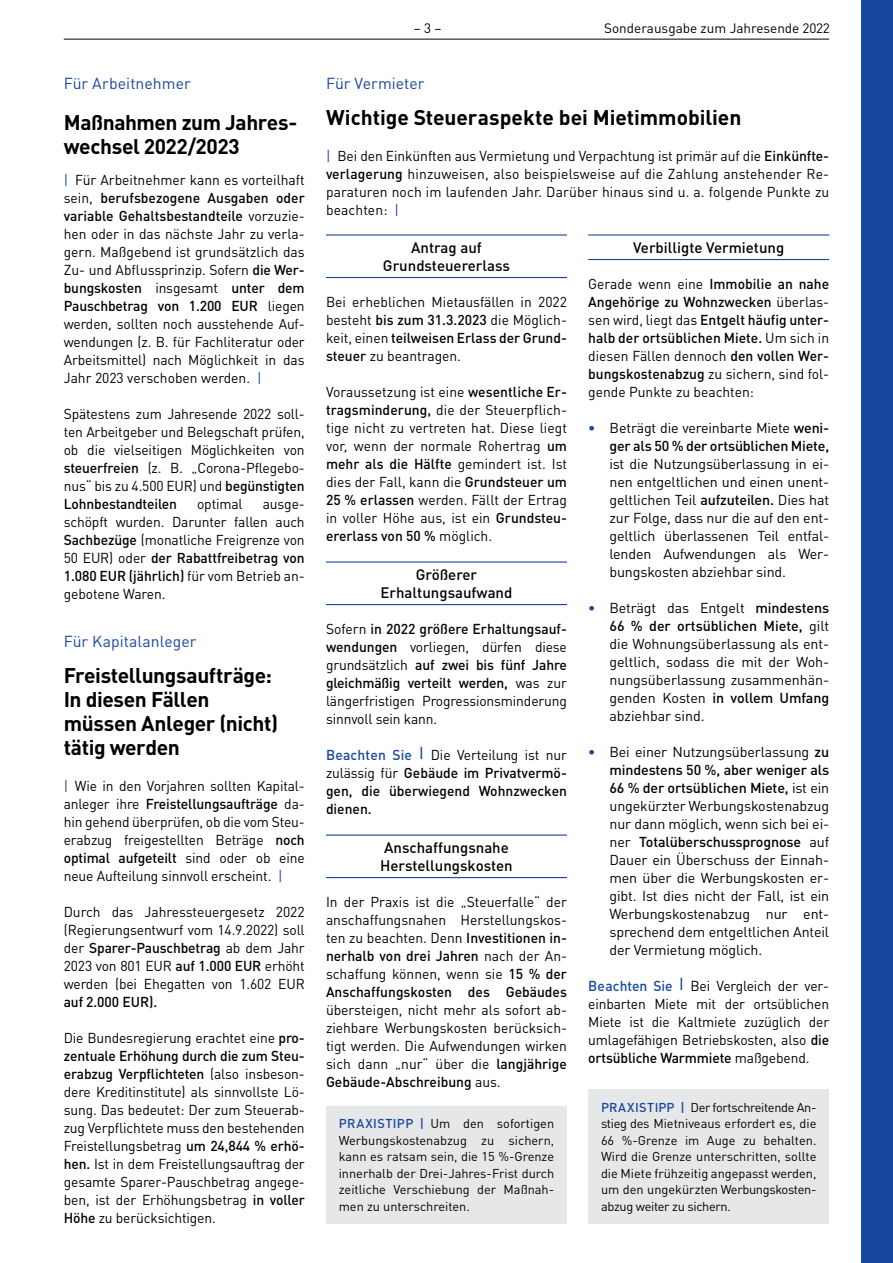
<style>
.page{position:relative;width:893px;height:1263px;background:#fff}
.page>*{position:absolute;margin:0;border:0;box-sizing:border-box;transform-origin:0 0}
.t1{font:700 21px/24px "DIN Pro";letter-spacing:-.015em;color:#000}
.t2{font:15.75px "DIN Pro";color:#17479e}
.t3{font:500 15px/18px "DIN Pro";color:#000;text-align:center}
.t4{font:14.25px/18px "DIN Pro";letter-spacing:-.01em;color:#000;text-align:justify}
.t5{font:500 14.25px/18px "DIN Pro";color:#000;text-align:justify}
.t6{font:13.5px "DIN Pro";color:#000}
.t7{font:12.75px/16.5px "DIN Pro";color:#000;text-align:justify}
.s1{color:#17479e}
.s2{font-weight:500}
.s3{font-weight:400}
.s4{font-weight:500;color:#17479e}
</style>
<div class="page">
<div style="left:861px;top:0;width:32px;height:1263px;background:#17479e"></div>
<hr style="left:64px;top:39px;width:765px;height:1px;background:#000">
<hr style="left:326px;top:234px;width:241px;height:2px;background:#17479e">
<hr style="left:326px;top:277px;width:241px;height:1px;background:#17479e">
<hr style="left:326px;top:561px;width:241px;height:2px;background:#17479e">
<hr style="left:326px;top:604px;width:241px;height:1px;background:#17479e">
<hr style="left:326px;top:834px;width:241px;height:2px;background:#17479e">
<hr style="left:326px;top:877px;width:241px;height:1px;background:#17479e">
<div style="left:326px;top:1106px;width:241px;height:117px;background:#e6e7e8"></div>
<hr style="left:588px;top:234px;width:241px;height:2px;background:#17479e">
<hr style="left:588px;top:259px;width:241px;height:1px;background:#17479e">
<div style="left:588px;top:1089px;width:241px;height:134px;background:#e6e7e8"></div>
<p class="t2" style="left:64px;top:73px;width:128px">Für Arbeitnehmer</p>
<h1 class="t1" style="left:64px;top:109px;width:235px">Maßnahmen zum Jahres&shy;wechsel 2022/2023</h1>
<p class="t4" style="left:64px;top:171px;width:242px"><span class="s1">|</span> Für Arbeitnehmer kann es vorteilhaft sein, <span class="s2">berufsbezogene Ausgaben oder variable Gehaltsbestandteile</span> vorzuzie&shy;hen oder in das nächste Jahr zu verla&shy;gern. Maßgebend ist grundsätzlich das Zu- und Abflussprinzip. Sofern <span class="s2">die Wer&shy;bungskosten</span> insgesamt <span class="s2">unter dem Pauschbetrag von 1.200 EUR</span> liegen werden, sollten noch ausstehende Auf&shy;wendungen (z. B. für Fachliteratur oder Arbeitsmittel) nach Möglichkeit in das Jahr 2023 verschoben werden. <span class="s1">|</span></p>
<p class="t4" style="left:64px;top:405px;width:242px">Spätestens zum Jahresende 2022 soll&shy;ten Arbeitgeber und Belegschaft prüfen, ob die vielseitigen Möglichkeiten von <span class="s2">steuerfreien</span> (z. B. „Corona-Pflegebo&shy;nus“ bis zu 4.500 EUR) und <span class="s2">begünstigten Lohnbestandteilen</span></p>
<p class="t4" style="left:197px;top:495px;width:47px">optimal</p>
<p class="t4" style="left:64px;top:495px;width:242px;text-indent:199px">ausge&shy;schöpft wurden. Darunter fallen auch <span class="s2">Sachbezüge</span> (monatliche Freigrenze von 50 EUR) oder <span class="s2">der Rabattfreibetrag von 1.080 EUR (jährlich)</span> für vom Betrieb an&shy;gebotene Waren.</p>
<p class="t2" style="left:64px;top:631px;width:134px">Für Kapitalanleger</p>
<h1 class="t1" style="left:64px;top:663px;width:216px">Freistellungsaufträge:<br>In diesen Fällen müssen Anleger (nicht) tätig werden</h1>
<p class="t4" style="left:64px;top:777px;width:242px"><span class="s1">|</span> Wie in den Vorjahren sollten Kapital&shy;anleger ihre <span class="s2">Freistellungsaufträge</span> da&shy;hin gehend überprüfen, ob die vom Steu&shy;erabzug freigestellten Beträge <span class="s2">noch optimal aufgeteilt</span> sind oder ob eine neue Aufteilung sinnvoll erscheint. <span class="s1">|</span></p>
<p class="t4" style="left:64px;top:903px;width:242px">Durch das Jahressteuergesetz 2022 (Regierungsentwurf vom 14.9.2022) soll der <span class="s2">Sparer-Pauschbetrag</span> ab dem Jahr 2023 von 801 EUR <span class="s2">auf 1.000 EUR</span> erhöht werden (bei Ehegatten von 1.602 EUR</p>
<p class="t5" style="left:64px;top:993px;width:95px">auf 2.000 EUR).</p>
<p class="t4" style="left:64px;top:1029px;width:242px">Die Bundesregierung erachtet eine <span class="s2">pro&shy;zentuale Erhöhung durch die zum Steu&shy;erabzug Verpflichteten</span> (also insbeson&shy;dere Kreditinstitute) als sinnvollste Lö&shy;sung. Das bedeutet: Der zum Steuerab&shy;zug Verpflichtete muss den bestehenden Freistellungsbetrag <span class="s2">um 24,844 % erhö&shy;hen.</span> Ist in dem Freistellungsauftrag der gesamte Sparer-Pauschbetrag angege&shy;ben, ist der Erhöhungsbetrag <span class="s2">in voller Höhe</span> zu berücksichtigen.</p>
<p class="t6" style="left:414px;top:19px;width:29px">– 3 –</p>
<p class="t6" style="left:604px;top:19px;width:227px">Sonderausgabe zum Jahresende 2022</p>
<p class="t2" style="left:326px;top:73px;width:100px">Für Vermieter</p>
<h1 class="t1" style="left:326px;top:105px;width:417px">Wichtige Steueraspekte bei Mietimmobilien</h1>
<p class="t4" style="left:326px;top:147px;width:505px"><span class="s1">|</span> Bei den Einkünften aus Vermietung und Verpachtung ist primär auf die <span class="s2">Einkünfte&shy;verlagerung</span> hinzuweisen, also beispielsweise auf die Zahlung anstehender Re&shy;paraturen noch im laufenden Jahr. Darüber hinaus sind u. a. folgende Punkte zu beachten: <span class="s1">|</span></p>
<p class="t3" style="left:383px;top:238px;width:129px">Antrag auf<br>Grundsteuererlass</p>
<p class="t4" style="left:326px;top:292px;width:242px">Bei erheblichen Mietausfällen in 2022 besteht <span class="s2">bis zum 31.3.2023</span> die Möglich&shy;keit, einen <span class="s2">teilweisen Erlass der Grund&shy;steuer</span> zu beantragen.</p>
<p class="t4" style="left:326px;top:382px;width:242px">Voraussetzung ist eine <span class="s2">wesentliche Er&shy;tragsminderung,</span> die der Steuerpflich&shy;tige nicht zu vertreten hat. Diese liegt vor, wenn der normale Rohertrag <span class="s2">um mehr als die Hälfte</span> gemindert ist. Ist dies der Fall, kann die <span class="s2">Grundsteuer um 25 % erlassen</span> werden. Fällt der Ertrag in voller Höhe aus, ist ein <span class="s2">Grundsteu&shy;ererlass von 50 %</span> möglich.</p>
<p class="t3" style="left:381px;top:565px;width:133px">Größerer<br>Erhaltungsaufwand</p>
<p class="t4" style="left:326px;top:619px;width:242px">Sofern <span class="s2">in 2022 größere Erhaltungsauf&shy;wendungen</span> vorliegen, dürfen diese grundsätzlich <span class="s2">auf zwei bis fünf Jahre gleichmäßig verteilt werden,</span> was zur längerfristigen Progressionsminderung sinnvoll sein kann.</p>
<p class="t5" style="left:326px;top:745px;width:242px"><span class="s1">Beachten Sie |</span> <span class="s3">Die Verteilung ist nur zulässig für</span> Gebäude im Privatvermö&shy;gen, die überwiegend Wohnzwecken dienen.</p>
<p class="t3" style="left:380px;top:838px;width:134px;text-align:left">Anschaffungsnahe<br>Herstellungskosten</p>
<p class="t4" style="left:326px;top:892px;width:242px">In der Praxis ist die „Steuerfalle“ der anschaffungsnahen Herstellungskos&shy;ten zu beachten. Denn <span class="s2">Investitionen in&shy;nerhalb von drei Jahren</span> nach der An&shy;schaffung können, wenn sie <span class="s2">15 % der Anschaffungskosten des Gebäudes</span></p>
<p class="t4" style="left:326px;top:1000px;width:242px">übersteigen, nicht mehr als sofort ab&shy;ziehbare Werbungskosten berücksich&shy;tigt werden. Die Aufwendungen wirken sich dann „nur“ über die <span class="s2">langjährige Gebäude-Abschreibung</span> aus.</p>
<p class="t7" style="left:339px;top:1115px;width:217px"><span class="s4">PRAXISTIPP |</span> Um den sofortigen Werbungskostenabzug zu sichern, kann es ratsam sein, die 15 %-Grenze innerhalb der Drei-Jahres-Frist durch zeitliche Verschiebung der Maßnah&shy;men zu unterschreiten.</p>
<p class="t3" style="left:633px;top:238px;width:153px">Verbilligte Vermietung</p>
<p class="t5" style="left:588px;top:274px;width:242px"><span class="s3">Gerade wenn eine</span> Immobilie an nahe Angehörige zu Wohnzwecken <span class="s3">überlas&shy;sen wird, liegt das</span> Entgelt häufig unter&shy;halb der ortsüblichen Miete. <span class="s3">Um sich in diesen Fällen dennoch</span> den vollen Wer&shy;bungskostenabzug <span class="s3">zu sichern, sind fol&shy;gende Punkte zu beachten:</span></p>
<p class="t5" style="left:588px;top:418px;width:242px;text-align:right"><span class="s1">•</span> <span class="s3">Beträgt die vereinbarte Miete</span> weni&shy;ger als 50 % der ortsüblichen Miete,</p>
<p class="t4" style="left:609px;top:454px;width:221px">ist die Nutzungsüberlassung in ei&shy;nen entgeltlichen und einen unent&shy;geltlichen Teil <span class="s2">aufzuteilen.</span> Dies hat zur Folge, dass nur die auf den ent&shy;geltlich überlassenen Teil entfal&shy;lenden Aufwendungen als Wer&shy;bungskosten abziehbar sind.</p>
<p class="t4" style="left:609px;top:598px;width:221px;text-indent:-21px"><span class="s4">•</span> Beträgt das Entgelt <span class="s2">mindestens 66 % der ortsüblichen Miete,</span> gilt die Wohnungsüberlassung als ent&shy;geltlich, sodass die mit der Woh&shy;nungsüberlassung zusammenhän&shy;genden Kosten <span class="s2">in vollem Umfang </span>abziehbar sind.</p>
<p class="t4" style="left:609px;top:742px;width:221px;text-indent:-21px"><span class="s4">•</span> Bei einer Nutzungsüberlassung <span class="s2">zu mindestens 50 %, aber weniger als 66 % der ortsüblichen Miete,</span> ist ein ungekürzter Werbungskostenabzug nur dann möglich, wenn sich bei ei&shy;ner <span class="s2">Totalüberschussprognose</span> auf Dauer ein Überschuss der Einnah&shy;men über die Werbungskosten er&shy;gibt. Ist dies nicht der Fall, ist ein Werbungskostenabzug nur ent&shy;sprechend dem entgeltlichen Anteil der Vermietung möglich.</p>
<p class="t4" style="left:588px;top:976px;width:242px"><span class="s4">Beachten Sie |</span> Bei Vergleich der ver&shy;einbarten Miete mit der ortsüblichen Miete ist die Kaltmiete zuzüglich der umlagefähigen Betriebskosten, also <span class="s2">die ortsübliche Warmmiete</span> maßgebend.</p>
<p class="t7" style="left:601px;top:1098px;width:217px"><span class="s4">PRAXISTIPP |</span> Der fortschreitende An&shy;stieg des Mietniveaus erfordert es, die 66 %-Grenze im Auge zu behalten.<br>Wird die Grenze unterschritten, sollte die Miete frühzeitig angepasst werden, um den ungekürzten Werbungskosten&shy;abzug weiter zu sichern.</p>
</div>
